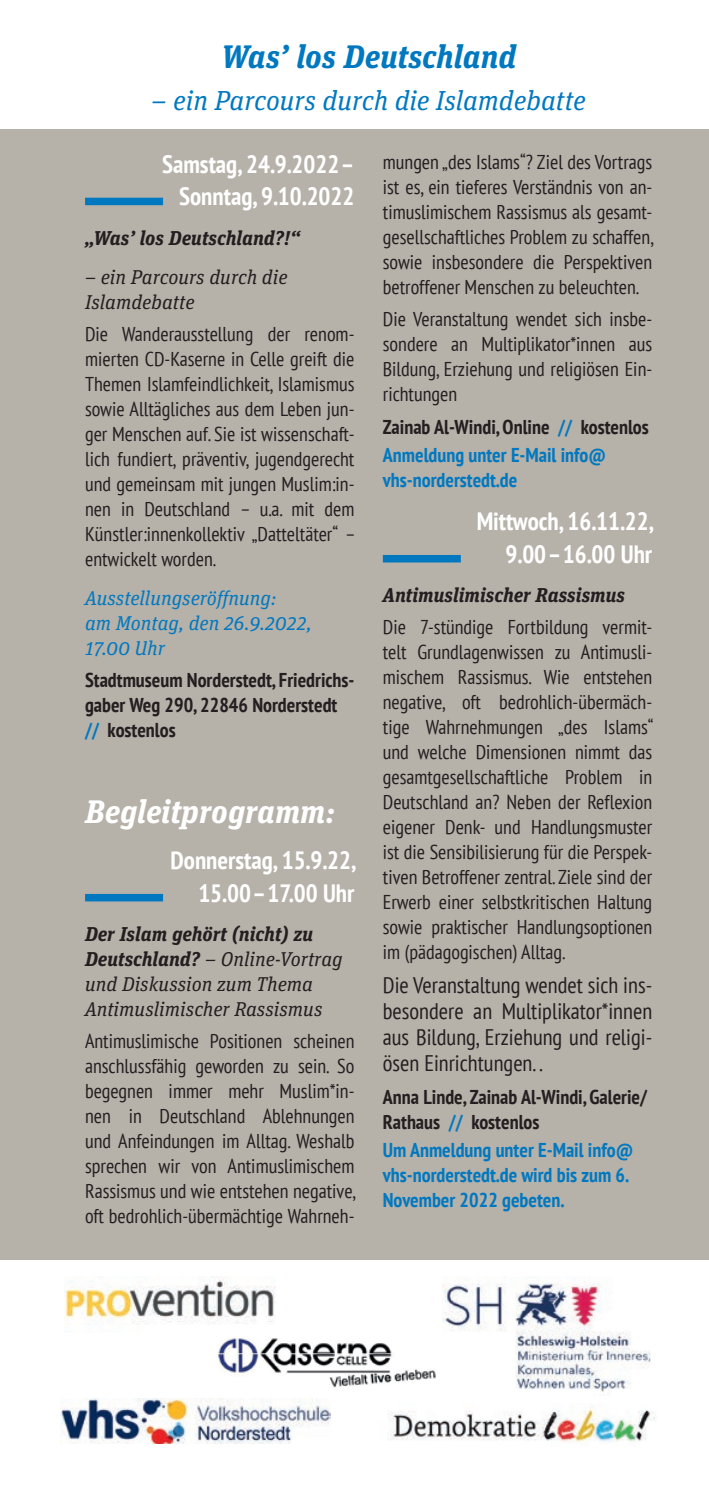
<style>
.page{position:relative;width:709px;height:1489px;background:#fff}
.page>*{position:absolute;margin:0;border:0;box-sizing:border-box;transform-origin:0 0}
.t1{font:italic 700 32.5px "Unit Slab OT";color:#0078c0}
.t2{font:italic 700 32.5px "Unit Slab OT";color:#fff}
.t3{font:italic 27.5px "Unit Slab OT";color:#0078c0}
.t4{font:700 condensed 25px/32.5px "PT Sans";color:#fff;text-align:right}
.t5{font:condensed 22.5px/26.2px "PT Sans";color:#231f20;text-align:justify}
.t6{font:condensed 20px/25px "PT Sans";color:#231f20;text-align:justify}
.t7{font:700 condensed 20px/25px "PT Sans";color:#231f20}
.t8{font:italic 20px/25px "Unit Slab OT";color:#231f20}
.t9{font:700 condensed 20px/25px "PT Sans";color:#0078c0}
.t10{font:italic 20px/25px "Unit Slab OT";color:#0078c0}
.t11{font:italic 700 20px "Unit Slab OT";color:#231f20}
.s1{color:#0078c0}
.s2{font-weight:700}
</style>
<div class="page">
<div style="left:0;top:129px;width:709px;height:1130px;background:#b6b1a9"></div>
<div style="left:85px;top:198px;width:78px;height:7px;background:#0078c0"></div>
<div style="left:85px;top:893px;width:78px;height:8px;background:#0078c0"></div>
<div style="left:383px;top:555px;width:78px;height:7px;background:#0078c0"></div>
<img style="left:218px;top:1338px;width:218px;height:50px">
<img style="left:442px;top:1279px;width:209px;height:113px">
<img style="left:388px;top:1408px;width:268px;height:34px">
<img style="left:61px;top:1398px;width:269px;height:45px">
<img style="left:64px;top:1276px;width:211px;height:48px">
<h1 class="t1" style="left:221px;top:36px;width:297px">Was’ los Deutschland</h1>
<h2 class="t3" style="left:152px;top:84px;width:435px">– ein Parcours durch die Islamdebatte</h2>
<p class="t4" style="left:162px;top:147px;width:194px">Samstag, 24.9.2022–<br>Sonntag, 9.10.2022</p>
<p class="t11" style="left:85px;top:225px;width:216px">„Was’ los Deutschland?!“</p>
<p class="t8" style="left:85px;top:264px;width:204px">– ein Parcours durch die<br>Islamdebatte</p>
<p class="t6" style="left:85px;top:321px;width:272px">Die Wanderausstellung der renom&shy;mierten CD-Kaserne in Celle greift die Themen Islamfeindlichkeit, Islamismus sowie Alltägliches aus dem Leben jun&shy;ger Menschen auf. Sie ist wissenschaft&shy;lich fundiert, präventiv, jugendgerecht und gemeinsam mit jungen Muslim:in&shy;nen in Deutschland – u.a. mit dem Künstler:innenkollektiv „Datteltäter“ – entwickelt worden.</p>
<p class="t10" style="left:85px;top:585px;width:228px">Ausstellungseröffnung:<br>am Montag, den 26.9.2022,<br>17.00 Uhr</p>
<p class="t7" style="left:85px;top:667px;width:271px">Stadtmuseum Norderstedt, Friedrichs&shy;gaber Weg 290, 22846 Norderstedt <span class="s1">//</span> kostenlos</p>
<h1 class="t2" style="left:85px;top:790px;width:252px">Begleitprogramm:</h1>
<p class="t4" style="left:170px;top:843px;width:187px">Donnerstag, 15.9.22,<br>15.00–17.00 Uhr</p>
<p class="t8" style="left:85px;top:921px;width:259px"><span class="s2">Der Islam gehört (nicht) zu<br>Deutschland?</span> – Online-Vortrag und Diskussion zum Thema<br>Antimuslimischer Rassismus</p>
<p class="t6" style="left:85px;top:1028px;width:272px">Antimuslimische Positionen scheinen anschlussfähig geworden zu sein. So begegnen immer mehr Muslim*in&shy;nen in Deutschland Ablehnungen und Anfeindungen im Alltag. Weshalb sprechen wir von Antimuslimischem Rassismus und wie entstehen negative, oft bedrohlich-übermächtige Wahrneh-</p>
<p class="t6" style="left:383px;top:149px;width:272px">mungen „des Islams“? Ziel des Vortrags ist es, ein tieferes Verständnis von an&shy;timuslimischem Rassismus als gesamt&shy;gesellschaftliches Problem zu schaffen, sowie insbesondere die Perspektiven betroffener Menschen zu beleuchten.</p>
<p class="t6" style="left:383px;top:306px;width:271px">Die Veranstaltung wendet sich insbe&shy;sondere an Multiplikator*innen aus Bildung, Erziehung und religiösen Ein&shy;richtungen</p>
<p class="t7" style="left:383px;top:412px;width:267px;line-height:28.5px">Zainab Al-Windi, Online <span class="s1">//</span> kostenlos<br><span class="s1">Anmeldung unter E-Mail info@</span></p>
<p class="t9" style="left:383px;top:467px;width:136px">vhs-norderstedt.de</p>
<p class="t4" style="left:476px;top:504px;width:179px">Mittwoch, 16.11.22,<br>9.00–16.00 Uhr</p>
<p class="t11" style="left:383px;top:582px;width:243px">Antimuslimischer Rassismus</p>
<p class="t6" style="left:383px;top:614px;width:272px">Die 7-stündige Fortbildung vermit&shy;telt Grundlagenwissen zu Antimusli&shy;mischem Rassismus. Wie entstehen negative, oft bedrohlich-übermäch&shy;tige Wahrnehmungen „des Islams“ und welche Dimensionen nimmt das gesamtgesellschaftliche Problem in Deutschland an? Neben der Reflexion eigener Denk- und Handlungsmuster ist die Sensibilisierung für die Perspek&shy;tiven Betroffener zentral. Ziele sind der Erwerb einer selbstkritischen Haltung sowie praktischer Handlungsoptionen im (pädagogischen) Alltag.</p>
<p class="t5" style="left:383px;top:971px;width:271px">Die Veranstaltung wendet sich ins&shy;besondere an Multiplikator*innen aus Bildung, Erziehung und religi&shy;ösen Einrichtungen. .</p>
<p class="t7" style="left:383px;top:1083px;width:266px">Anna Linde, Zainab Al-Windi, Galerie/<br>Rathaus <span class="s1">//</span> kostenlos</p>
<p class="t9" style="left:383px;top:1137px;width:252px">Um Anmeldung unter E-Mail info@ vhs-norderstedt.de wird bis zum 6.<br>November 2022 gebeten.</p>
</div>
